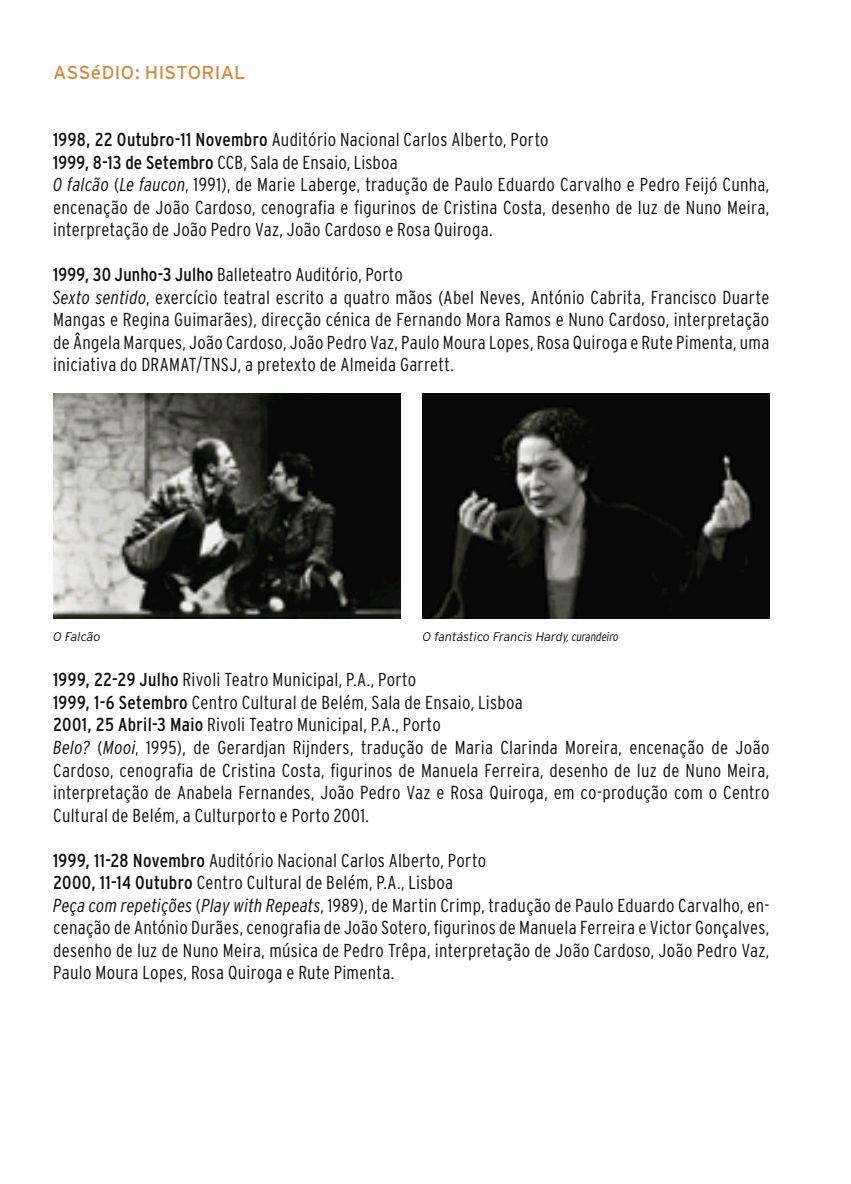
<style>
.page{position:relative;width:851px;height:1184px;background:#fff}
.page>*{position:absolute;margin:0;border:0;box-sizing:border-box;transform-origin:0 0}
.t1{font:300 condensed 18.75px/22.5px "Interstate";letter-spacing:.015em;color:#0d0e0d}
.t2{font:18.75px "Interstate";letter-spacing:.015em;color:#d48843}
.t3{font:italic 300 12.5px "Interstate";color:#0d0e0d}
.s1{font-weight:400}
.s2{font-style:italic}
.s3{font-stretch:condensed}
</style>
<div class="page">
<img style="left:53px;top:394px;width:347px;height:225px">
<img style="left:422px;top:394px;width:347px;height:225px">
<p class="t2" style="left:53px;top:62px;width:194px">ASSéDIO: HISTORIAL</p>
<p class="t1" style="left:53px;top:128px;width:717px"><span class="s1">1998, 22 Outubro-11 Novembro</span> Auditório Nacional Carlos Alberto, Porto<br><span class="s1">1999, 8-13 de Setembro</span> CCB, Sala de Ensaio, Lisboa<br><span class="s2">O falcão</span> (<span class="s2">Le faucon</span>, 1991), de Marie Laberge, tradução de Paulo Eduardo Carvalho e Pedro Feijó Cunha, encenação de João Cardoso, cenografia e figurinos de Cristina Costa, desenho de luz de Nuno Meira, interpretação de João Pedro Vaz, João Cardoso e Rosa Quiroga.</p>
<p class="t1" style="left:53px;top:263px;width:717px"><span class="s1">1999, 30 Junho-3 Julho</span> Balleteatro Auditório, Porto<br><span class="s2">Sexto sentido</span>, exercício teatral escrito a quatro mãos (Abel Neves, António Cabrita, Francisco Duarte Mangas e Regina Guimarães), direcção cénica de Fernando Mora Ramos e Nuno Cardoso, interpretação de Ângela Marques, João Cardoso, João Pedro Vaz, Paulo Moura Lopes, Rosa Quiroga e Rute Pimenta, uma iniciativa do DRAMAT/TNSJ, a pretexto de Almeida Garrett.</p>
<p class="t3" style="left:53px;top:630px;width:49px">O Falcão</p>
<p class="t3" style="left:422px;top:630px;width:198px">O fantástico Francis Hard<span class="s3">y, curandeiro</span></p>
<p class="t1" style="left:53px;top:668px;width:717px"><span class="s1">1999, 22-29 Julho</span> Rivoli Teatro Municipal, P.A., Porto<br><span class="s1">1999, 1-6 Setembro</span> Centro Cultural de Belém, Sala de Ensaio, Lisboa<br><span class="s1">2001, 25 Abril-3 Maio</span> Rivoli Teatro Municipal, P.A., Porto<br><span class="s2">Belo?</span> (<span class="s2">Mooi</span>, 1995), de Gerardjan Rijnders, tradução de Maria Clarinda Moreira, encenação de João Cardoso, cenografia de Cristina Costa, figurinos de Manuela Ferreira, desenho de luz de Nuno Meira, interpretação de Anabela Fernandes, João Pedro Vaz e Rosa Quiroga, em co-produção com o Centro Cultural de Belém, a Culturporto e Porto 2001.</p>
<p class="t1" style="left:53px;top:848px;width:717px"><span class="s1">1999, 11-28 Novembro</span> Auditório Nacional Carlos Alberto, Porto<br><span class="s1">2000, 11-14 Outubro</span> Centro Cultural de Belém, P.A., Lisboa<br><span class="s2">Peça com repetições</span> (<span class="s2">Play with Repeats</span>, 1989), de Martin Crimp, tradução de Paulo Eduardo Carvalho, en&shy;cenação de António Durães, cenografia de João Sotero, figurinos de Manuela Ferreira e Victor Gonçalves, desenho de luz de Nuno Meira, música de Pedro Trêpa, interpretação de João Cardoso, João Pedro Vaz, Paulo Moura Lopes, Rosa Quiroga e Rute Pimenta.</p>
</div>
